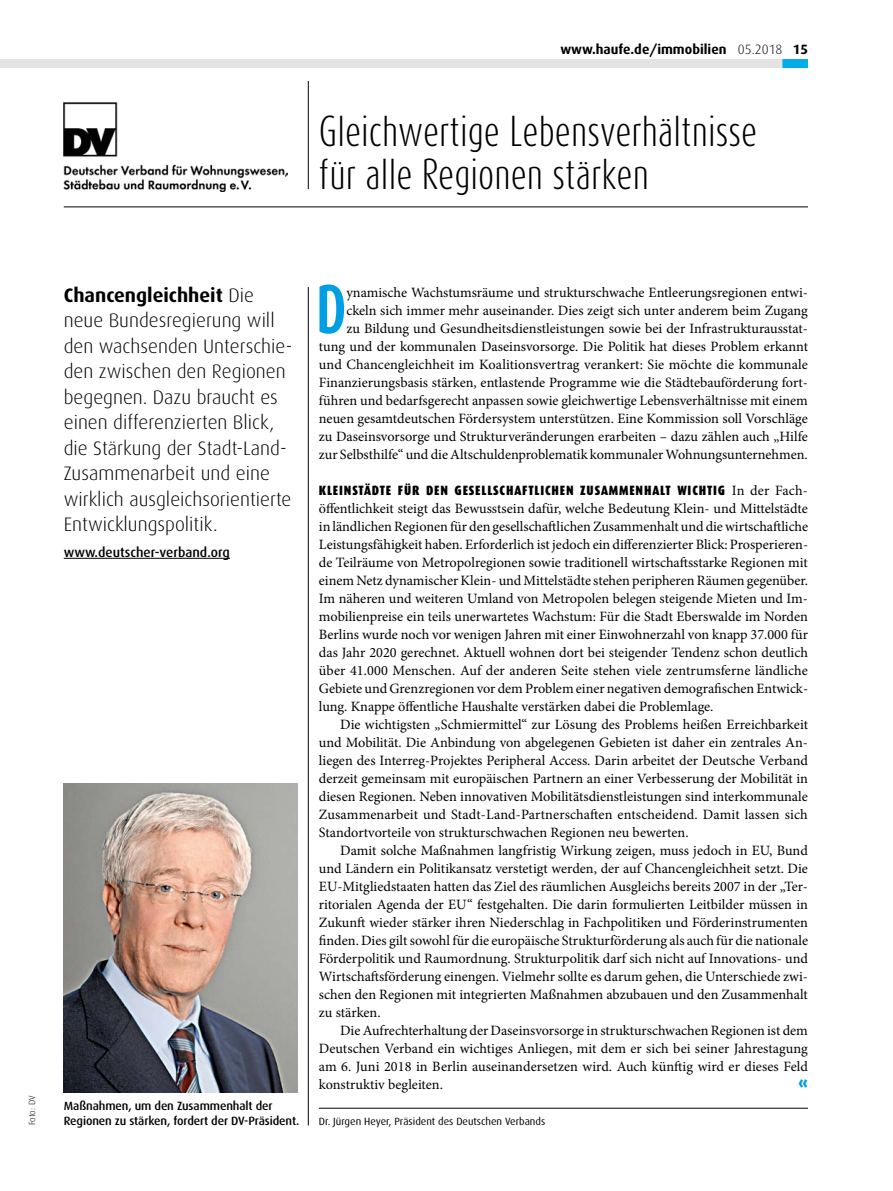
<style>
.page{position:relative;width:893px;height:1191px;background:#fff}
.page>*{position:absolute;margin:0;border:0;box-sizing:border-box;transform-origin:0 0}
.t1{font:700 57.15px "Dax Compact";color:#009ee3}
.t2{font:300 36px/43.2px "Dax Compact";color:#000}
.t3{font:300 19.5px/25.5px "Dax";color:#000}
.t4{font:900 16.5px "Dax";color:#009ee3}
.t5{font:14.25px/18px "Minion Pro";color:#000;text-align:justify}
.t6{font:900 13.5px "Dax Condensed";letter-spacing:.06em;color:#000}
.t7{font:700 13.5px "Dax";color:#000}
.t8{font:500 13.5px "Dax";color:#000}
.t9{font:500 12px/15px "Dax";letter-spacing:-.01em;color:#000}
.t10{font:10.5px "Dax";color:#000}
.t11{font:300 9px "Dax";letter-spacing:-.01em;color:#000}
.s1{font-weight:300}
.s2{font-weight:700}
.s3{font-family:"Minion Pro";font-weight:400;font-size:14.25px}
</style>
<div class="page">
<div style="left:0;top:59px;width:808px;height:9px;background:#e3e3e3"></div>
<div style="left:782px;top:59px;width:26px;height:9px;background:#00ace9"></div>
<hr style="left:64px;top:207px;width:744px;height:1px;background:#000">
<img style="left:64px;top:103px;width:223px;height:88px">
<hr style="left:308px;top:81px;width:1px;height:108px;background:#000">
<img style="left:64px;top:783px;width:234px;height:309px">
<hr style="left:308px;top:287px;width:1px;height:838px;background:#000">
<hr style="left:64px;top:558px;width:166px;height:1px;background:#000">
<hr style="left:319px;top:1108px;width:489px;height:1px;background:#000">
<p class="t7" style="left:560px;top:41px;width:249px">www.haufe.de/immobilien <span class="s1">05.2018</span> 15</p>
<h2 class="t2" style="left:319px;top:109px;width:440px">Gleichwertige Lebensverhältnisse für alle Regionen stärken</h2>
<p class="t11" style="left:27px;top:1125px;width:31px;rotate:-90deg">Foto: DV</p>
<p class="t3" style="left:64px;top:282px;width:230px"><span class="s2">Chancengleichheit</span> Die neue Bundesregierung will den wachsenden Unterschie&shy;den zwischen den Regionen begegnen. Dazu braucht es einen differenzierten Blick, die Stärkung der Stadt-Land-<br>Zusammenarbeit und eine wirklich ausgleichsorientierte<br>Entwicklungspolitik.</p>
<p class="t8" style="left:64px;top:544px;width:168px">www.deutscher-verband.org</p>
<p class="t9" style="left:64px;top:1098px;width:237px">Maßnahmen, um den Zusammenhalt der<br>Regionen zu stärken, fordert der DV-Präsident.</p>
<h1 class="t1" style="left:316px;top:272px;width:32px">D</h1>
<p class="t5" style="left:319px;top:284px;width:491px;text-align:right">ynamische Wachstumsräume und strukturschwache Entleerungsregionen entwi&shy;ckeln sich immer mehr auseinander. Dies zeigt sich unter anderem beim Zugang<br>zu Bildung und Gesundheitsdienstleistungen sowie bei der Infrastrukturausstat&shy;tung und der kommunalen Daseinsvorsorge. Die Politik hat dieses Problem erkannt und Chancengleichheit im Koalitionsvertrag verankert: Sie möchte die kommunale Finanzierungsbasis stärken, entlastende Programme wie die Städtebauförderung fort&shy;führen und bedarfsgerecht anpassen sowie gleichwertige Lebensverhältnisse mit einem neuen gesamtdeutschen Fördersystem unterstützen. Eine Kommission soll Vorschläge zu Daseinsvorsorge und Strukturveränderungen erarbeiten – dazu zählen auch „Hilfe zur Selbsthilfe“ und die Altschuldenproblematik kommunaler Wohnungsunternehmen.</p>
<p class="t6" style="left:319px;top:483px;width:490px">KLEINSTÄDTE FÜR DEN GESELLSCHAFTLICHEN ZUSAMMENHALT WICHTIG <span class="s3">In der Fach-</span></p>
<p class="t5" style="left:319px;top:500px;width:491px">öffentlichkeit steigt das Bewusstsein dafür, welche Bedeutung Klein- und Mittelstädte in ländlichen Regionen für den gesellschaftlichen Zusammenhalt und die wirtschaftliche Leistungsfähigkeit haben. Erforderlich ist jedoch ein differenzierter Blick: Prosperieren&shy;de Teilräume von Metropolregionen sowie traditionell wirtschaftsstarke Regionen mit einem Netz dynamischer Klein- und Mittelstädte stehen peripheren Räumen gegenüber.<br>Im näheren und weiteren Umland von Metropolen belegen steigende Mieten und Im&shy;mobilienpreise ein teils unerwartetes Wachstum: Für die Stadt Eberswalde im Norden Berlins wurde noch vor wenigen Jahren mit einer Einwohnerzahl von knapp 37.000 für das Jahr 2020 gerechnet. Aktuell wohnen dort bei steigender Tendenz schon deutlich über 41.000 Menschen. Auf der anderen Seite stehen viele zentrumsferne ländliche Gebiete und Grenzregionen vor dem Problem einer negativen demografischen Entwick&shy;lung. Knappe öffentliche Haushalte verstärken dabei die Problemlage.</p>
<p class="t5" style="left:319px;top:715px;width:491px;text-indent:21px">Die wichtigsten „Schmiermittel“ zur Lösung des Problems heißen Erreichbarkeit und Mobilität. Die Anbindung von abgelegenen Gebieten ist daher ein zentrales An&shy;liegen des Interreg-Projektes Peripheral Access. Darin arbeitet der Deutsche Verband derzeit gemeinsam mit europäischen Partnern an einer Verbesserung der Mobilität in diesen Regionen. Neben innovativen Mobilitätsdienstleistungen sind interkommunale Zusammenarbeit und Stadt-Land-Partnerschaften entscheidend. Damit lassen sich Standortvorteile von strukturschwachen Regionen neu bewerten.</p>
<p class="t5" style="left:319px;top:841px;width:491px;text-indent:21px">Damit solche Maßnahmen langfristig Wirkung zeigen, muss jedoch in EU, Bund und Ländern ein Politikansatz verstetigt werden, der auf Chancengleichheit setzt. Die EU-Mitgliedstaaten hatten das Ziel des räumlichen Ausgleichs bereits 2007 in der „Ter&shy;ritorialen Agenda der EU“ festgehalten. Die darin formulierten Leitbilder müssen in Zukunft wieder stärker ihren Niederschlag in Fachpolitiken und Förderinstrumenten finden. Dies gilt sowohl für die europäische Strukturförderung als auch für die nationale Förderpolitik und Raumordnung. Strukturpolitik darf sich nicht auf Innovations- und Wirtschaftsförderung einengen. Vielmehr sollte es darum gehen, die Unterschiede zwi&shy;schen den Regionen mit integrierten Maßnahmen abzubauen und den Zusammenhalt zu stärken.</p>
<p class="t5" style="left:319px;top:1021px;width:490px;text-indent:21px">Die Aufrechterhaltung der Daseinsvorsorge in strukturschwachen Regionen ist dem Deutschen Verband ein wichtiges Anliegen, mit dem er sich bei seiner Jahrestagung am 6. Juni 2018 in Berlin auseinandersetzen wird. Auch künftig wird er dieses Feld konstruktiv begleiten.</p>
<p class="t4" style="left:798px;top:1074px;width:11px">«</p>
<p class="t10" style="left:319px;top:1115px;width:228px">Dr. Jürgen Heyer, Präsident des Deutschen Verbands</p>
</div>
